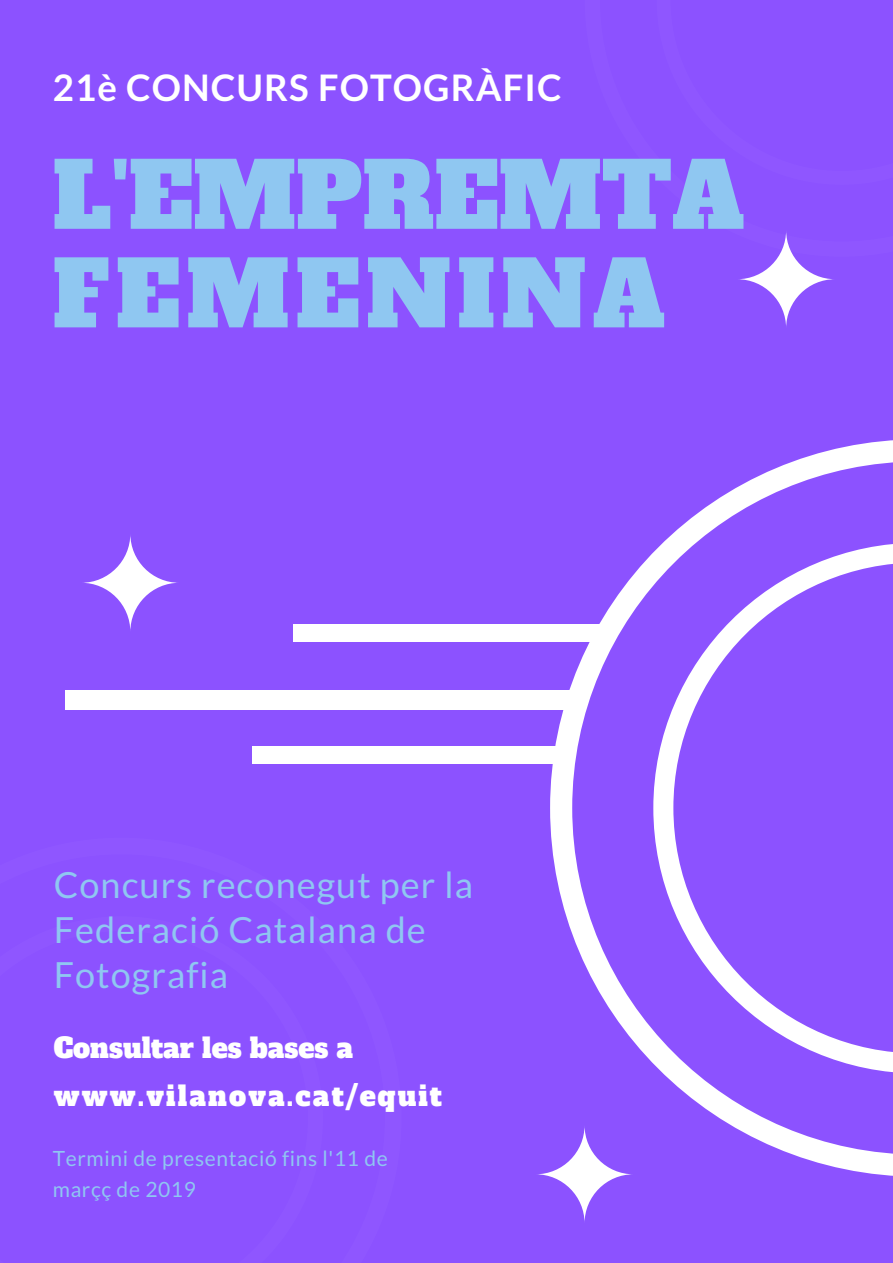
<style>
.page{position:relative;width:893px;height:1263px;background:#8c52ff}
.page>*{position:absolute;margin:0;border:0;box-sizing:border-box;transform-origin:0 0}
.t1{font:90px/98.6px "Alfa Slab One";letter-spacing:.035em;color:#8fc7f1}
.t2{font:700 36.53px "Lato";letter-spacing:.03em;color:#fff}
.t3{font:36px/45px "Lato";letter-spacing:.03em;color:#8fc7f1}
.t4{font:27px/47.2px "Alfa Slab One";letter-spacing:.08em;color:#fff}
.t5{font:21px/30.4px "Lato";letter-spacing:.03em;color:#8fc7f1}
</style>
<div class="page">
<svg style="left:550px;top:440px;width:343px;height:736px"></svg>
<svg style="left:653px;top:543px;width:240px;height:530px"></svg>
<svg style="left:737px;top:230px;width:98px;height:98px"></svg>
<svg style="left:81px;top:534px;width:98px;height:97px"></svg>
<svg style="left:535px;top:1125px;width:98px;height:98px"></svg>
<div style="left:294px;top:624px;width:310px;height:18px;background:#fff"></div>
<div style="left:66px;top:690px;width:519px;height:19px;background:#fff"></div>
<div style="left:252px;top:746px;width:310px;height:18px;background:#fff"></div>
<p class="t2" style="left:53px;top:65px;width:510px">21è CONCURS FOTOGRÀFIC</p>
<h1 class="t1" style="left:53px;top:148px;width:693px">L'EMPREMTA<br>FEMENINA</h1>
<p class="t3" style="left:54px;top:861px;width:421px">Concurs reconegut per la<br>Federació Catalana de<br>Fotografia</p>
<p class="t4" style="left:54px;top:1025px;width:390px">Consultar les bases a www.vilanova.cat/equit</p>
<p class="t5" style="left:53px;top:1143px;width:336px">Termini de presentació fins l'11 de marçç de 2019</p>
</div>
